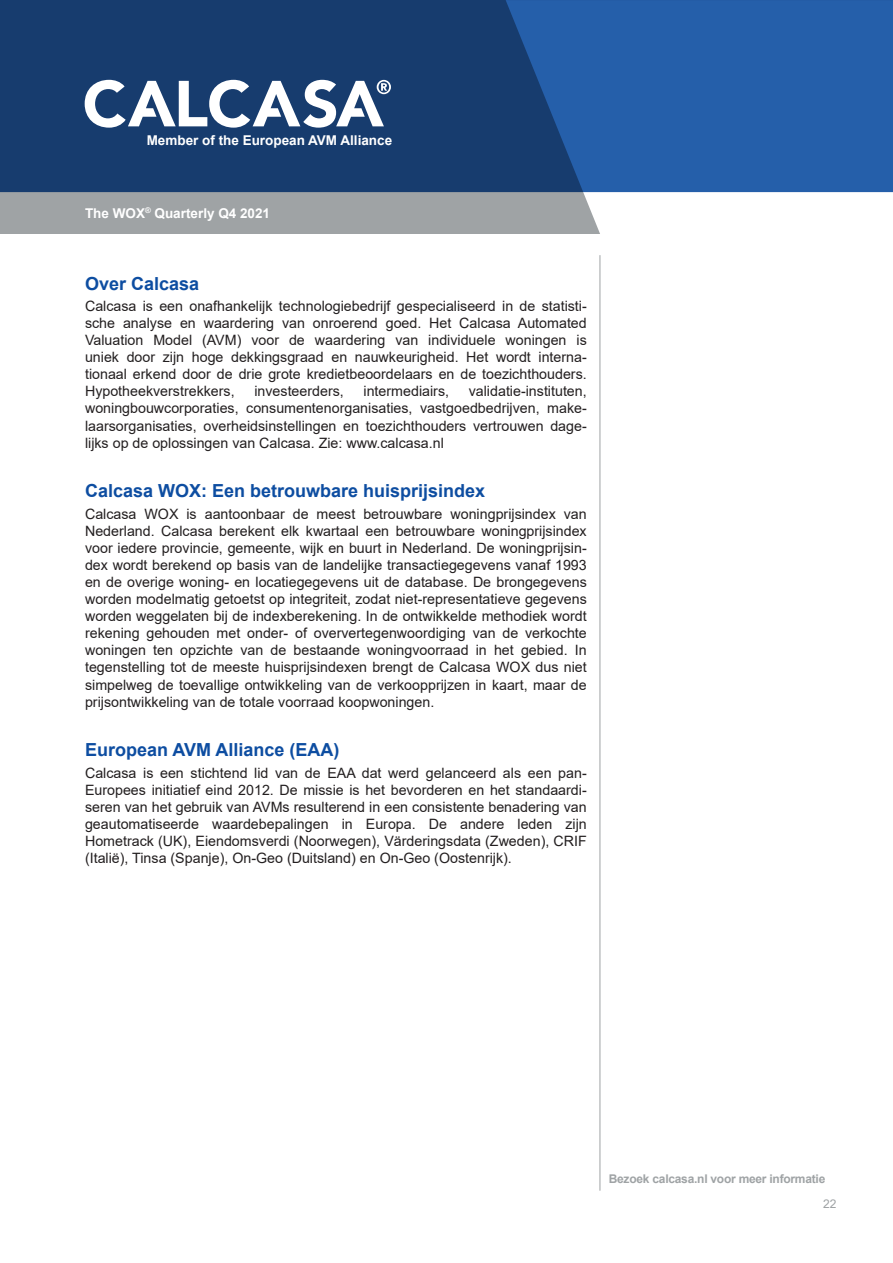
<style>
.page{position:relative;width:893px;height:1263px;background:#fff}
.page>*{position:absolute;margin:0;border:0;box-sizing:border-box;transform-origin:0 0}
.t1{font:700 18px "Arial";color:#0d4da1}
.t2{font:14.25px/17.1px "Arial";color:#231f20;text-align:justify}
.t3{font:700 13.5px "Arial";color:#fff}
.t4{font:700 12px "Arial";letter-spacing:-.02em;color:#9fa3a5}
.t5{font:12px "Arial";color:#9fa3a5}
</style>
<div class="page">
<hr style="left:600px;top:255px;width:1px;height:936px;background:#9fa3a5">
<div style="left:0;top:0;width:893px;height:234px;background:#9fa3a5"></div>
<svg style="left:506px;top:192px;width:387px;height:42px;fill:#fff"></svg>
<svg style="left:0;top:0;width:893px;height:192px;background:#1c4a87"></svg>
<svg style="left:85px;top:80px;width:306px;height:48px;background:#788eab"></svg>
<p class="t3" style="left:147px;top:131px;width:247px">Member of the European AVM Alliance</p>
<p class="t3" style="left:85px;top:203px;width:187px">The WOX<sup>®</sup> Quarterly Q4 2021</p>
<p class="t1" style="left:85px;top:270px;width:116px">Over Calcasa</p>
<p class="t2" style="left:85px;top:297px;width:503px">Calcasa is een onafhankelijk technologiebedrijf gespecialiseerd in de statisti&shy;sche analyse en waardering van onroerend goed. Het Calcasa Automated Valuation Model (AVM) voor de waardering van individuele woningen is uniek door zijn hoge dekkingsgraad en nauwkeurigheid. Het wordt interna&shy;tionaal erkend door de drie grote kredietbeoordelaars en de toezichthouders.<br>Hypotheekverstrekkers,</p>
<p class="t2" style="left:85px;top:383px;width:503px;text-indent:384px">validatie-instituten, woningbouwcorporaties, consumentenorganisaties, vastgoedbedrijven, make&shy;laarsorganisaties, overheidsinstellingen en toezichthouders vertrouwen dage&shy;lijks op de oplossingen van Calcasa. Zie: www.calcasa.nl</p>
<p class="t1" style="left:85px;top:478px;width:402px">Calcasa WOX: Een betrouwbare huisprijsindex</p>
<p class="t2" style="left:85px;top:505px;width:503px">Calcasa WOX is aantoonbaar de meest betrouwbare woningprijsindex van Nederland. Calcasa berekent elk kwartaal een betrouwbare woningprijsindex voor iedere provincie, gemeente, wijk en buurt in Nederland. De woningprijsin&shy;dex wordt berekend op basis van de landelijke transactiegegevens vanaf 1993 en de overige woning- en locatiegegevens uit de database. De brongegevens worden modelmatig getoetst op integriteit, zodat niet-representatieve gegevens worden weggelaten bij de indexberekening. In de ontwikkelde methodiek wordt rekening gehouden met onder- of oververtegenwoordiging van de verkochte woningen ten opzichte van de bestaande woningvoorraad in het gebied. In tegenstelling tot de meeste huisprijsindexen brengt de Calcasa WOX dus niet simpelweg de toevallige ontwikkeling van de verkoopprijzen in kaart, maar de prijsontwikkeling van de totale voorraad koopwoningen.</p>
<p class="t1" style="left:85px;top:737px;width:256px">European AVM Alliance (EAA)</p>
<p class="t2" style="left:85px;top:764px;width:503px">Calcasa is een stichtend lid van de EAA dat werd gelanceerd als een pan-Europees initiatief eind 2012. De missie is het bevorderen en het standaardi&shy;seren van het gebruik van AVMs resulterend in een consistente benadering van geautomatiseerde waardebepalingen in Europa. De andere leden zijn Hometrack (UK), Eiendomsverdi (Noorwegen), Värderingsdata (Zweden), CRIF (Italië), Tinsa (Spanje), On-Geo (Duitsland) en On-Geo (Oostenrijk).</p>
<p class="t2" style="left:254px;top:383px;width:91px">investeerders,</p>
<p class="t2" style="left:364px;top:383px;width:87px">intermediairs,</p>
<p class="t4" style="left:609px;top:1171px;width:218px">Bezoek calcasa.nl voor meer informatie</p>
<p class="t5" style="left:823px;top:1195px;width:15px">22</p>
</div>
